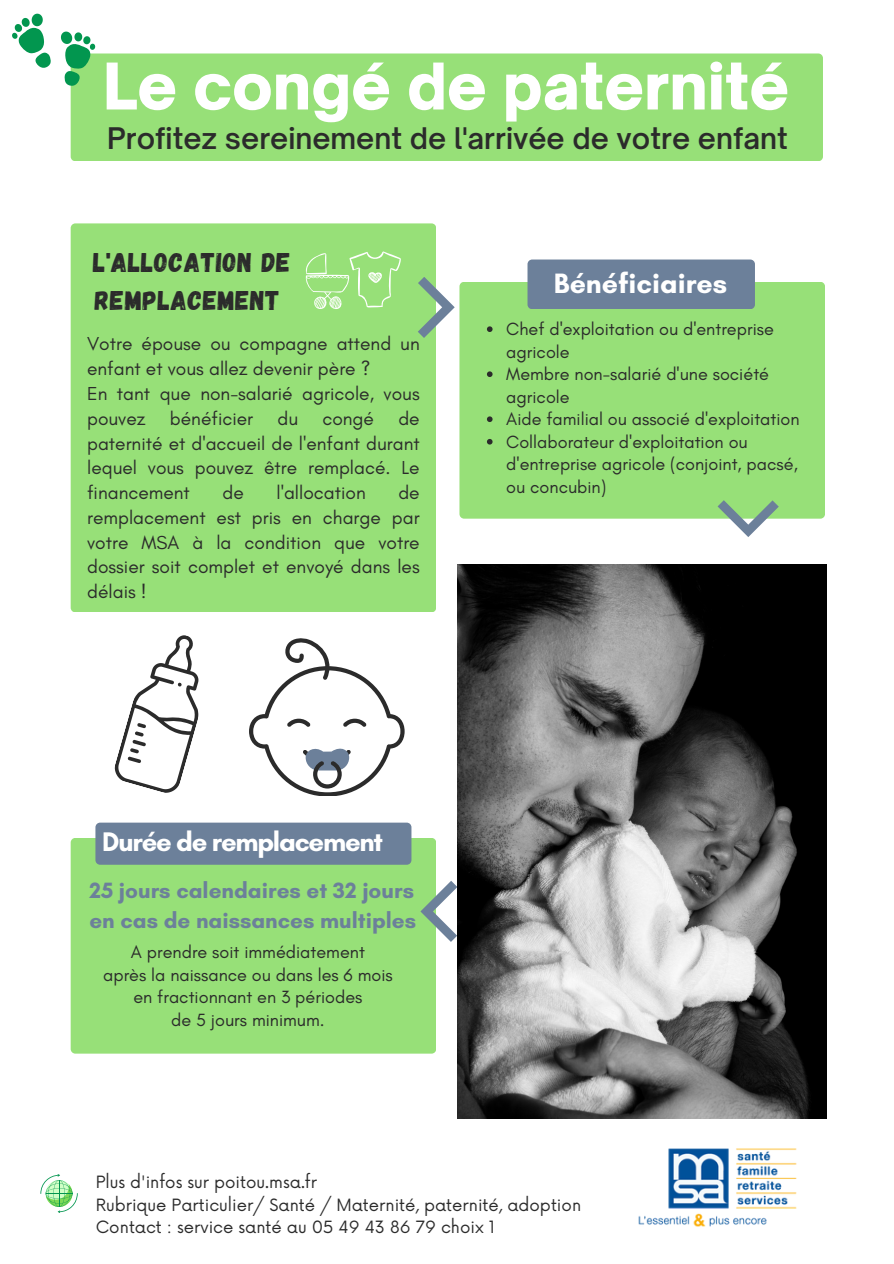
<style>
.page{position:relative;width:894px;height:1264px;background:#fff}
.page>*{position:absolute;margin:0;border:0;box-sizing:border-box;transform-origin:0 0}
.t1{font:900 61.5px "Open Sauce One";color:#fff}
.t2{font:600 28.5px "Open Sauce One";color:#2b2b2b}
.t3{font:700 28.5px "Glacial Indifference";color:#fff}
.t4{font:700 27.3px "Glacial Indifference";letter-spacing:-.045em;color:#fff}
.t5{font:27px/37.2px "Gagalin";letter-spacing:.025em;color:#2b2b2b}
.t6{font:700 22.5px/29.2px "Glacial Indifference";color:#6c809a}
.t7{font:19.2px/24.8px "Glacial Indifference";color:#2b2b2b;text-align:justify}
.t8{font:18px/22.5px "Glacial Indifference";color:#2b2b2b}
.t9{font:16.5px "Now";color:#2b2b2b}
</style>
<div class="page">
<div style="left:71px;top:223px;width:365px;height:389px;background:#97e078"></div>
<div style="left:71px;top:53px;width:751px;height:108px;background:#97e078"></div>
<div style="left:71px;top:837px;width:365px;height:216px;background:#97e078"></div>
<div style="left:459px;top:282px;width:365px;height:236px;background:#97e078"></div>
<div style="left:95px;top:822px;width:316px;height:42px;background:#6c809a"></div>
<div style="left:527px;top:259px;width:227px;height:50px;background:#6c809a"></div>
<svg style="left:12px;top:13px;width:39px;height:55px"></svg>
<svg style="left:60px;top:31px;width:35px;height:54px"></svg>
<svg style="left:305px;top:251px;width:95px;height:58px;background:#a5e48a"></svg>
<svg style="left:417px;top:277px;width:37px;height:61px"></svg>
<svg style="left:717px;top:500px;width:61px;height:37px"></svg>
<svg style="left:420px;top:880px;width:37px;height:61px"></svg>
<img style="left:457px;top:564px;width:369px;height:554px">
<svg style="left:114px;top:635px;width:85px;height:158px"></svg>
<svg style="left:249px;top:638px;width:155px;height:158px"></svg>
<img style="left:638px;top:1148px;width:159px;height:79px">
<svg style="left:487px;top:326px;width:5px;height:6px"></svg>
<svg style="left:487px;top:371px;width:5px;height:6px"></svg>
<svg style="left:487px;top:416px;width:5px;height:6px"></svg>
<svg style="left:487px;top:439px;width:5px;height:5px"></svg>
<svg style="left:40px;top:1174px;width:38px;height:38px"></svg>
<p class="t1" style="left:103px;top:48px;width:687px">Le congé de paternité</p>
<h5 class="t2" style="left:107px;top:120px;width:682px">Profitez sereinement de l'arrivée de votre enfant</h5>
<p class="t5" style="left:93px;top:243px;width:199px">L'ALLOCATION DE<br>REMPLACEMENT</p>
<h5 class="t7" style="left:87px;top:331px;width:334px;text-align:left">Votre épouse ou compagne attend un enfant et vous allez devenir père ?<br>En tant que non-salarié agricole, vous pouvez</h5>
<h5 class="t7" style="left:87px;top:405px;width:334px;text-indent:311px">de paternité et d'accueil de l'enfant durant lequel vous pouvez être remplacé. Le financement</h5>
<h5 class="t7" style="left:170px;top:405px;width:85px">bénéficier</h5>
<h5 class="t7" style="left:277px;top:405px;width:22px">du</h5>
<h5 class="t7" style="left:322px;top:405px;width:53px">congé</h5>
<h5 class="t7" style="left:87px;top:480px;width:334px;text-indent:311px">de remplacement est pris en charge par votre MSA à la condition que votre dossier soit complet et envoyé dans les délais !</h5>
<h5 class="t7" style="left:222px;top:480px;width:23px">de</h5>
<h5 class="t7" style="left:276px;top:480px;width:91px">l'allocation</h5>
<p class="t3" style="left:554px;top:266px;width:175px">Bénéficiaires</p>
<p class="t8" style="left:506px;top:318px;width:269px">Chef d'exploitation ou d'entreprise agricole</p>
<p class="t8" style="left:506px;top:363px;width:264px">Membre non-salarié d'une société agricole</p>
<h3 class="t8" style="left:506px;top:408px;width:295px">Aide familial ou associé d'exploitation</h3>
<h4 class="t8" style="left:506px;top:430px;width:293px">Collaborateur d'exploitation ou d'entreprise agricole (conjoint, pacsé, ou concubin)</h4>
<p class="t4" style="left:102px;top:824px;width:282px">Durée de remplacement</p>
<p class="t6" style="left:89px;top:875px;width:328px">25 jours calendaires et 32 jours en cas de naissances multiples</p>
<h3 class="t8" style="left:103px;top:940px;width:291px;text-align:center">A prendre soit immédiatement<br>après la naissance ou dans les 6 mois en fractionnant en 3 périodes<br>de 5 jours minimum.</h3>
<h3 class="t9" style="left:96px;top:1173px;width:223px">Plus d'infos sur poitou.msa.fr</h3>
<p class="t9" style="left:96px;top:1195px;width:487px">Rubrique Particulier/ Santé / Maternité, paternité, adoption</p>
<p class="t9" style="left:96px;top:1218px;width:401px">Contact : service santé au 05 49 43 86 79 choix 1</p>
</div>
